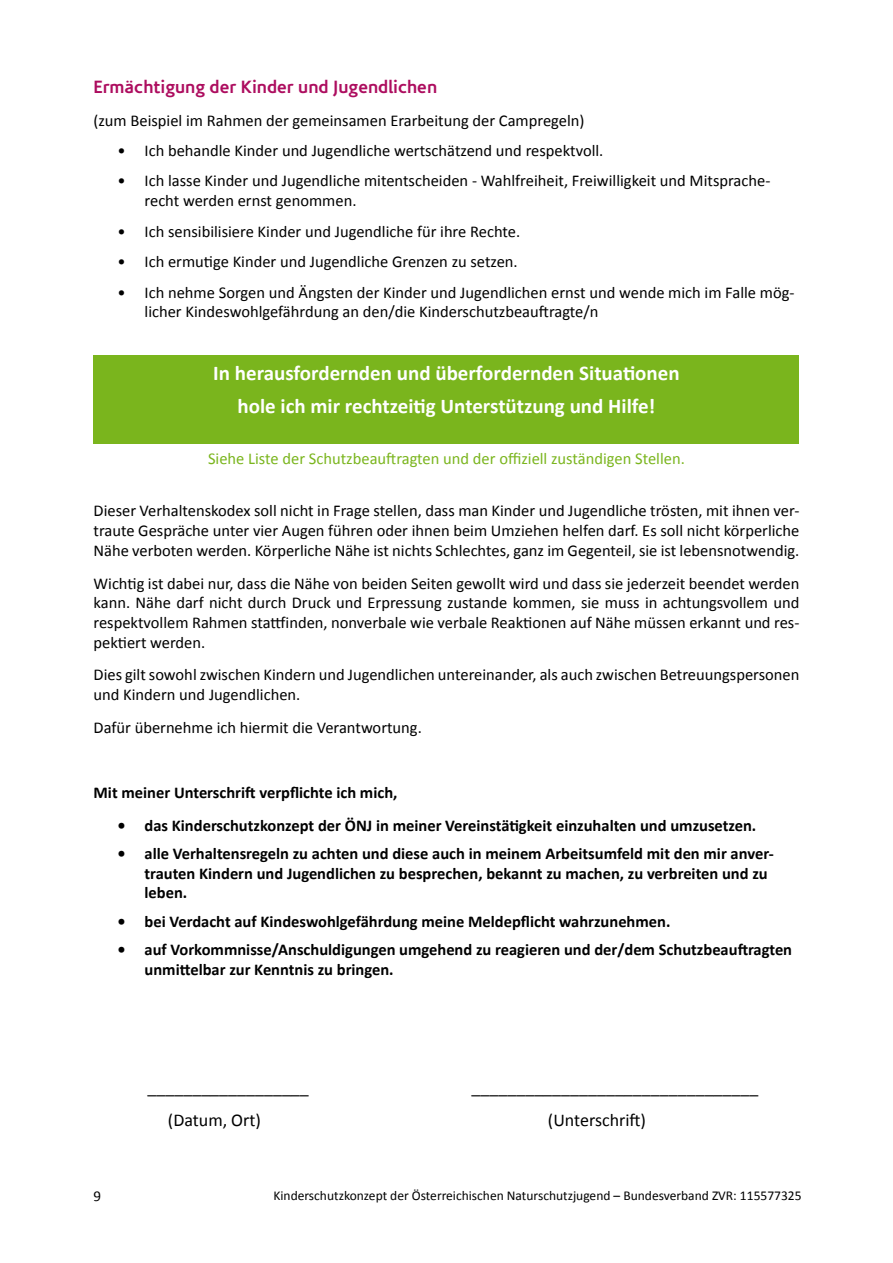
<style>
.page{position:relative;width:893px;height:1263px;background:#fff}
.page>*{position:absolute;margin:0;border:0;box-sizing:border-box;transform-origin:0 0}
.t1{font:700 21px "Calibri";color:#fff}
.t2{font:18px "Calibri";color:#000}
.Heading_3{font:700 18px "Corisande";color:#ad0d5f}
.t3{font:16.5px/19.8px "Calibri";color:#000}
.t4{font:700 16.5px/19.8px "Calibri";color:#000}
.t5{font:16.5px "Calibri";color:#7ab51d}
.t6{font:15px "Calibri";color:#000}
.t7{font:13.5px "Calibri";color:#000}
</style>
<div class="page">
<div style="left:94px;top:355px;width:705px;height:88px;background:#7ab51d"></div>
<p class="Heading_3" style="left:94px;top:77px;width:345px">Ermächtigung der Kinder und Jugendlichen</p>
<p class="t3" style="left:94px;top:110px;width:492px">(zum Beispiel im Rahmen der gemeinsamen Erarbeitung der Campregeln)</p>
<p class="t3" style="left:118px;top:141px;width:487px">• Ich behandle Kinder und Jugendliche wertschätzend und respektvoll.</p>
<p class="t3" style="left:145px;top:171px;width:627px;text-indent:-27px">• Ich lasse Kinder und Jugendliche mitentscheiden - Wahlfreiheit, Freiwilligkeit und Mitsprache&shy;recht werden ernst genommen.</p>
<p class="t3" style="left:118px;top:221px;width:404px">• Ich sensibilisiere Kinder und Jugendliche für ihre Rechte.</p>
<p class="t3" style="left:118px;top:252px;width:402px">• Ich ermutige Kinder und Jugendliche Grenzen zu setzen.</p>
<p class="t3" style="left:145px;top:282px;width:651px;text-indent:-27px">• Ich nehme Sorgen und Ängsten der Kinder und Jugendlichen ernst und wende mich im Falle mög&shy;licher Kindeswohlgefährdung an den/die Kinderschutzbeauftragte/n</p>
<p class="t1" style="left:213px;top:360px;width:468px">In herausfordernden und überfordernden Situationen</p>
<p class="t1" style="left:237px;top:393px;width:419px">hole ich mir rechtzeitig Unterstützung und Hilfe!</p>
<p class="t5" style="left:208px;top:448px;width:478px">Siehe Liste der Schutzbeauftragten und der offiziell zuständigen Stellen.</p>
<p class="t3" style="left:94px;top:501px;width:707px;text-align:justify">Dieser Verhaltenskodex soll nicht in Frage stellen, dass man Kinder und Jugendliche trösten, mit ihnen ver&shy;traute Gespräche unter vier Augen führen oder ihnen beim Umziehen helfen darf. Es soll nicht körperliche Nähe verboten werden. Körperliche Nähe ist nichts Schlechtes, ganz im Gegenteil, sie ist lebensnotwendig.</p>
<p class="t3" style="left:94px;top:573px;width:707px;text-align:justify">Wichtig ist dabei nur, dass die Nähe von beiden Seiten gewollt wird und dass sie jederzeit beendet werden kann. Nähe darf nicht durch Druck und Erpressung zustande kommen, sie muss in achtungsvollem und respektvollem Rahmen stattfinden, nonverbale wie verbale Reaktionen auf Nähe müssen erkannt und res&shy;pektiert werden.</p>
<p class="t3" style="left:94px;top:665px;width:707px">Dies gilt sowohl zwischen Kindern und Jugendlichen untereinander, als auch zwischen Betreuungspersonen und Kindern und Jugendlichen.</p>
<p class="t3" style="left:94px;top:717px;width:330px">Dafür übernehme ich hiermit die Verantwortung.</p>
<p class="t4" style="left:94px;top:782px;width:305px">Mit meiner Unterschrift verpflichte ich mich,</p>
<p class="t4" style="left:118px;top:815px;width:640px">• das Kinderschutzkonzept der ÖNJ in meiner Vereinstätigkeit einzuhalten und umzusetzen.</p>
<p class="t4" style="left:145px;top:843px;width:631px;text-indent:-27px">• alle Verhaltensregeln zu achten und diese auch in meinem Arbeitsumfeld mit den mir anver&shy;trauten Kindern und Jugendlichen zu besprechen, bekannt zu machen, zu verbreiten und zu leben.</p>
<p class="t4" style="left:118px;top:911px;width:554px">• bei Verdacht auf Kindeswohlgefährdung meine Meldepflicht wahrzunehmen.</p>
<p class="t4" style="left:145px;top:940px;width:649px;text-indent:-27px">• auf Vorkommnisse/Anschuldigungen umgehend zu reagieren und der/dem Schutzbeauftragten unmittelbar zur Kenntnis zu bringen.</p>
<p class="t2" style="left:148px;top:1076px;width:163px">__________________</p>
<p class="t2" style="left:472px;top:1076px;width:288px">________________________________</p>
<p class="t2" style="left:168px;top:1108px;width:95px">(Datum, Ort)</p>
<p class="t2" style="left:548px;top:1108px;width:100px">(Unterschrift)</p>
<p class="t6" style="left:94px;top:1187px;width:9px">9</p>
<p class="t7" style="left:273px;top:1187px;width:530px">Kinderschutzkonzept der Österreichischen Naturschutzjugend – Bundesverband ZVR: 115577325</p>
</div>
